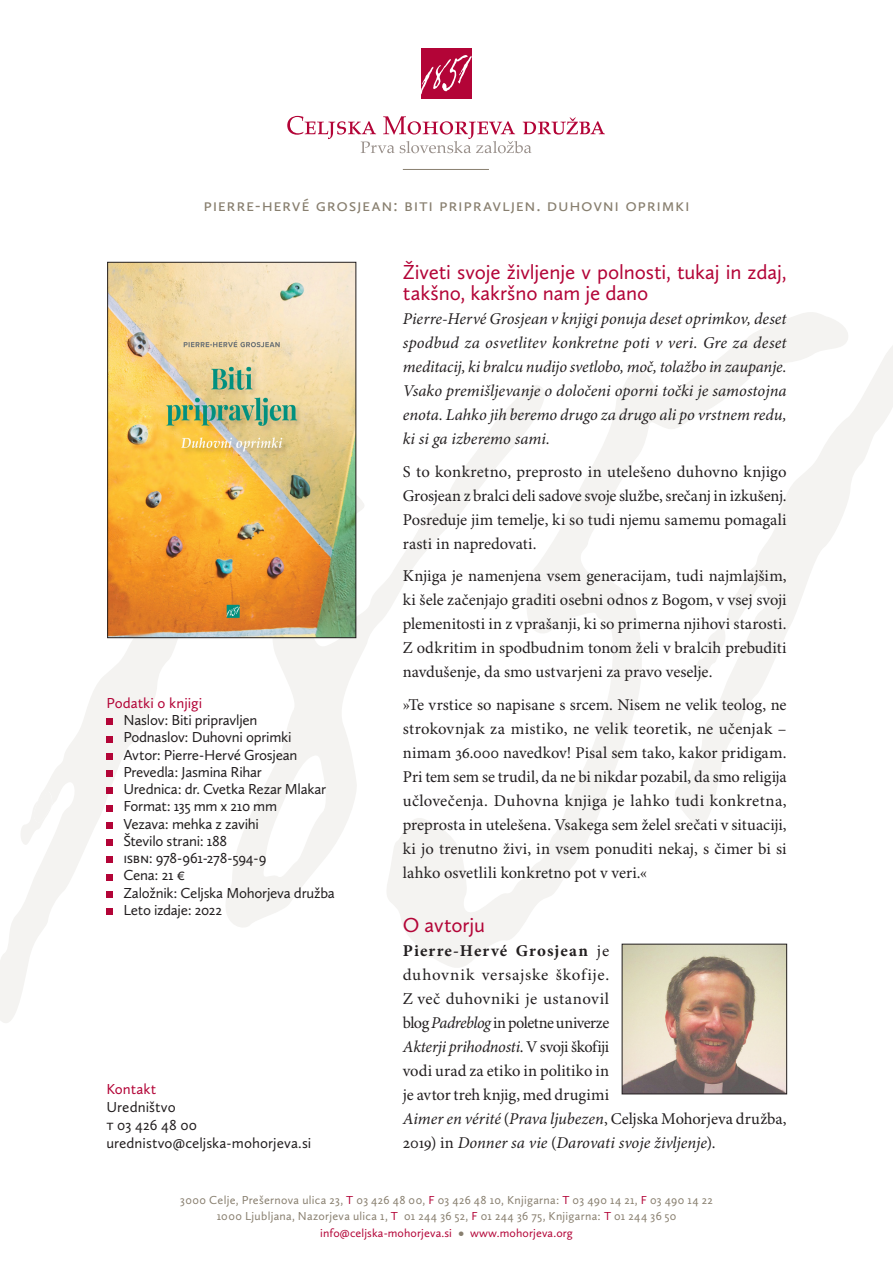
<style>
.page{position:relative;width:893px;height:1263px;background:#fff}
.page>*{position:absolute;margin:0;border:0;box-sizing:border-box;transform-origin:0 0}
.zivljenjepis{font:21px/21px "Calluna Sans";letter-spacing:-.005em;color:#b30437}
.besedilo{font:18px "Calluna Sans";letter-spacing:.04em;color:#887f6f}
.besedilo-2{font:16.5px/24px "Minion Pro";letter-spacing:.005em;color:#231f20;text-align:justify}
.besedilo-3{font:italic 16.5px/24px "Minion Pro";color:#231f20;text-align:justify}
.podatki_o_knjigi{font:15px "Calluna Sans";letter-spacing:-.02em;color:#231f20}
.podatki_o_knjigi-2{font:15px "Calluna Sans";color:#231f20}
.podatki_o_knjigi-3{font:15px "Calluna Sans";letter-spacing:-.005em;color:#b30437}
.besedilo-4{font:12px "Calluna Sans";letter-spacing:.025em;color:#887f6f}
.t1{font:12px "Calluna Sans";letter-spacing:.01em;color:#b30437}
.s1{font-weight:700}
.s2{font-style:italic}
.s3{color:#b30437}
.s4{font-size:16.5px;color:#887f6f}
</style>
<div class="page">
<svg style="left:232px;top:383px;width:150px;height:544px"></svg>
<svg style="left:382px;top:312px;width:461px;height:658px"></svg>
<svg style="left:0;top:522px;width:232px;height:501px"></svg>
<svg style="left:18px;top:788px;width:34px;height:60px"></svg>
<svg style="left:668px;top:326px;width:225px;height:515px"></svg>
<div style="left:106px;top:719px;width:7px;height:6px;background:#b30437"></div>
<div style="left:106px;top:736px;width:7px;height:6px;background:#b30437"></div>
<div style="left:106px;top:753px;width:7px;height:6px;background:#b30437"></div>
<div style="left:106px;top:770px;width:7px;height:7px;background:#b30437"></div>
<div style="left:106px;top:788px;width:7px;height:6px;background:#b30437"></div>
<div style="left:106px;top:805px;width:7px;height:6px;background:#b30437"></div>
<div style="left:106px;top:822px;width:7px;height:6px;background:#b30437"></div>
<div style="left:106px;top:839px;width:7px;height:7px;background:#b30437"></div>
<div style="left:106px;top:857px;width:7px;height:6px;background:#b30437"></div>
<div style="left:106px;top:874px;width:7px;height:6px;background:#b30437"></div>
<div style="left:106px;top:891px;width:7px;height:6px;background:#b30437"></div>
<div style="left:106px;top:908px;width:7px;height:7px;background:#b30437"></div>
<hr style="left:403px;top:169px;width:86px;height:1px;background:#887f6f">
<div style="left:421px;top:48px;width:50px;height:51px;background:#b30437"></div>
<svg style="left:421px;top:55px;width:50px;height:40px"></svg>
<svg style="left:287px;top:116px;width:318px;height:37px"></svg>
<img style="left:624px;top:946px;width:161px;height:146px">
<div style="left:622px;top:944px;width:165px;height:150px;border:1px solid #231f20"></div>
<img style="left:110px;top:264px;width:244px;height:372px">
<div style="left:108px;top:262px;width:248px;height:376px;border:1px solid #231f20"></div>
<p class="besedilo" style="left:203px;top:194px;width:484px">pi erre-hervé grosjean: biti pri pravljen. duhovni opri mki</p>
<p class="podatki_o_knjigi-3" style="left:106px;top:694px;width:97px">Podatki o knjigi</p>
<p class="podatki_o_knjigi" style="left:123px;top:711px;width:136px">Naslov: Biti pripravljen</p>
<p class="podatki_o_knjigi" style="left:123px;top:728px;width:170px">Podnaslov: Duhovni oprimki</p>
<p class="podatki_o_knjigi" style="left:123px;top:745px;width:176px">Avtor: Pierre-Hervé Grosjean</p>
<p class="podatki_o_knjigi" style="left:123px;top:763px;width:140px">Prevedla: Jasmina Rihar</p>
<p class="podatki_o_knjigi" style="left:123px;top:780px;width:204px">Urednica: dr. Cvetka Rezar Mlakar</p>
<p class="podatki_o_knjigi" style="left:123px;top:797px;width:155px">Format: 135 mm x 210 mm</p>
<p class="podatki_o_knjigi" style="left:123px;top:814px;width:137px">Vezava: mehka z zavihi</p>
<p class="podatki_o_knjigi" style="left:123px;top:832px;width:105px">Število strani: 188</p>
<p class="podatki_o_knjigi" style="left:123px;top:849px;width:144px">ISBN: 978-961-278-594-9</p>
<p class="podatki_o_knjigi" style="left:123px;top:866px;width:63px">Cena: 21 €</p>
<p class="podatki_o_knjigi" style="left:123px;top:883px;width:213px">Založnik: Celjska Mohorjeva družba</p>
<p class="podatki_o_knjigi" style="left:123px;top:901px;width:100px">Leto izdaje: 2022</p>
<p class="podatki_o_knjigi-3" style="left:106px;top:1080px;width:52px">Kontakt</p>
<p class="podatki_o_knjigi" style="left:106px;top:1098px;width:71px">Uredništvo</p>
<p class="podatki_o_knjigi" style="left:106px;top:1116px;width:92px">t 03 426 48 00</p>
<p class="podatki_o_knjigi-2" style="left:106px;top:1134px;width:206px">urednistvo@celjska-mohorjeva.si</p>
<p class="zivljenjepis" style="left:403px;top:262px;width:385px">Živeti svoje življenje v polnosti, tukaj in zdaj, takšno, kakršno nam je dano</p>
<p class="besedilo-3" style="left:403px;top:308px;width:385px">Pierre-Hervé Grosjean v knjigi ponuja deset oprimkov, deset spodbud za osvetlitev konkretne poti v veri. Gre za deset meditacij, ki bralcu nudijo svetlobo, moč, tolažbo in zaupanje.<br>Vsako premišljevanje o določeni oporni točki je samostojna enota. Lahko jih beremo drugo za drugo ali po vrstnem redu, ki si ga izberemo sami.</p>
<p class="besedilo-2" style="left:403px;top:460px;width:385px">S to konkretno, preprosto in utelešeno duhovno knjigo Grosjean z bralci deli sadove svoje službe, srečanj in izkušenj.<br>Posreduje jim temelje, ki so tudi njemu samemu pomagali rasti in napredovati.</p>
<p class="besedilo-2" style="left:403px;top:565px;width:385px">Knjiga je namenjena vsem generacijam, tudi najmlajšim, ki šele začenjajo graditi osebni odnos z Bogom, v vsej svoji plemenitosti in z vprašanji, ki so primerna njihovi starosti.<br>Z odkritim in spodbudnim tonom želi v bralcih prebuditi navdušenje, da smo ustvarjeni za pravo veselje.</p>
<p class="besedilo-2" style="left:403px;top:693px;width:385px">»Te vrstice so napisane s srcem. Nisem ne velik teolog, ne strokovnjak za mistiko, ne velik teoretik, ne učenjak – nimam 36.000 navedkov! Pisal sem tako, kakor pridigam.<br>Pri tem sem se trudil, da ne bi nikdar pozabil, da smo religija učlovečenja. Duhovna knjiga je lahko tudi konkretna, preprosta in utelešena. Vsakega sem želel srečati v situaciji, ki jo trenutno živi, in vsem ponuditi nekaj, s čimer bi si lahko osvetlili konkretno pot v veri.«</p>
<p class="zivljenjepis" style="left:403px;top:914px;width:84px">O avtorju</p>
<p class="besedilo-2" style="left:403px;top:939px;width:385px;text-align:left"><span class="s1">Pierre-Hervé Grosjean</span> je<br>duhovnik versajske škofije.<br>Z več duhovniki je ustanovil<br>blog <span class="s2">Padreblog</span> in poletne univerze<br><span class="s2">Akterji prihodnosti</span>. V svoji škofiji<br>vodi urad za etiko in politiko in<br>je avtor treh knjig, med drugimi<br><span class="s2">Aimer en vérité</span> (<span class="s2">Prava ljubezen</span>, Celjska Mohorjeva družba, 2019) in <span class="s2">Donner sa vie</span> (<span class="s2">Darovati svoje življenje</span>).</p>
<p class="besedilo-4" style="left:180px;top:1193px;width:534px">3000 Celje, Prešernova ulica 23, <span class="s3">T</span> 03 426 48 00, <span class="s3">F</span> 03 426 48 10, Knjigarna: <span class="s3">T</span> 03 490 14 21, <span class="s3">F</span> 03 490 14 22</p>
<p class="besedilo-4" style="left:217px;top:1209px;width:461px">1000 Ljubljana, Nazorjeva ulica 1, <span class="s3">T</span> 01 244 36 52, <span class="s3">F</span> 01 244 36 75, Knjigarna: <span class="s3">T</span> 01 244 36 50</p>
<p class="t1" style="left:320px;top:1226px;width:254px">info@celjska-mohorjeva.si <span class="s4">•</span> www.mohorjeva.org</p>
</div>
